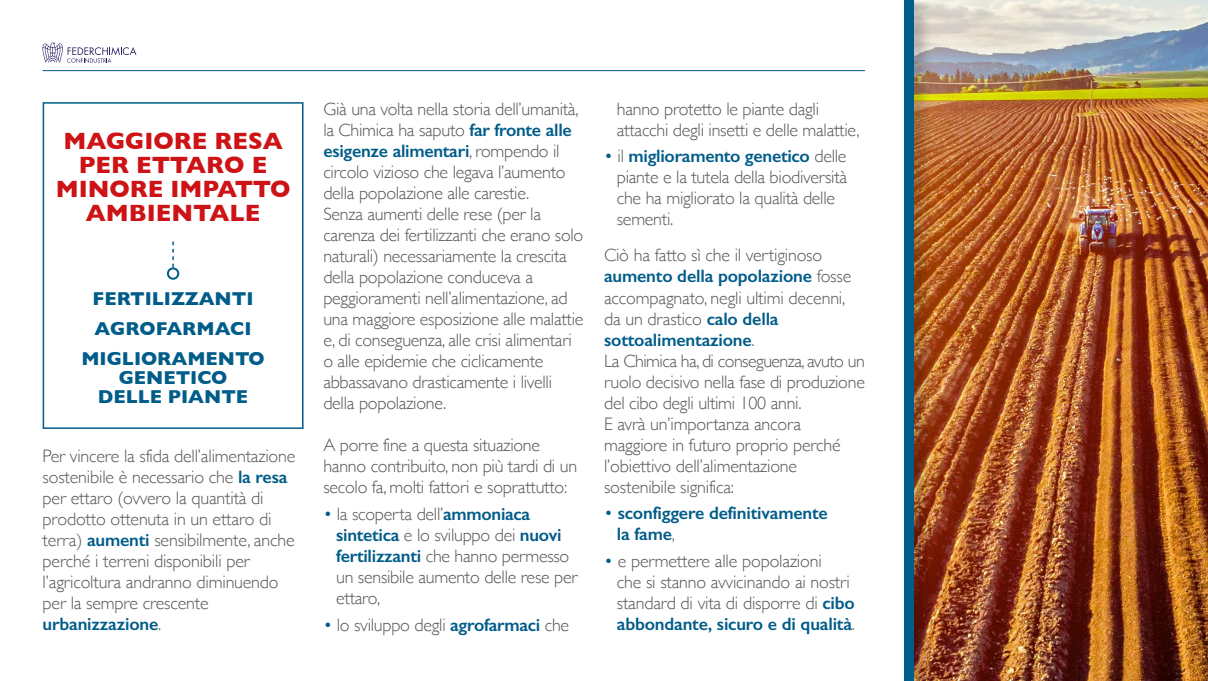
<style>
.page{position:relative;width:1208px;height:681px;background:#fff}
.page>*{position:absolute;margin:0;border:0;box-sizing:border-box;transform-origin:0 0}
.t1{font:700 24px "Gill Sans";color:#cd1316}
.t2{font:700 19px/30px "Gill Sans";color:#005c89;text-align:center}
.t3{font:300 18px/21px "Gill Sans";letter-spacing:-.015em;color:#565656}
.t4{font:600 18px/21px "Gill Sans";letter-spacing:-.01em;color:#005c89}
.s1{font-weight:600;color:#005c89}
.s2{color:#005c89}
.s3{font-weight:300}
.s4{font-weight:300;color:#565656}
</style>
<div class="page">
<hr style="left:43px;top:70px;width:822px;height:1px;background:#005c89">
<svg style="left:42px;top:42px;width:94px;height:21px"></svg>
<img style="left:933px;top:0;width:275px;height:680px">
<div style="left:43px;top:102px;width:260px;height:327px;border:2px solid #005c89"></div>
<svg style="left:172px;top:241px;width:2px;height:26px"></svg>
<div style="left:167px;top:267px;width:12px;height:12px;border:2px solid #005c89;border-radius:50%"></div>
<div style="left:899px;top:0;width:34px;height:680px;background:#000;opacity:.3"></div>
<div style="left:904px;top:0;width:10px;height:680px;background:#005c89"></div>
<h1 class="t1" style="left:63px;top:122px;width:19px">MAGGIORE</h1>
<h1 class="t1" style="left:214px;top:122px;width:18px">RESA</h1>
<h1 class="t1" style="left:79px;top:146px;width:18px">PER</h1>
<h1 class="t1" style="left:136px;top:146px;width:19px">ETTARO</h1>
<h1 class="t1" style="left:252px;top:146px;width:14px">E</h1>
<h1 class="t1" style="left:56px;top:170px;width:19px">MINORE</h1>
<h1 class="t1" style="left:170px;top:170px;width:18px">IMPATTO</h1>
<h1 class="t1" style="left:86px;top:194px;width:19px">AMBIENTALE</h1>
<p class="t2" style="left:81px;top:282px;width:185px">FERTILIZZANTI<br>AGROFARMAC I<br>M IGLIORAMENTO</p>
<p class="t2" style="left:98px;top:367px;width:152px;line-height:19px">GENETICO<br>DELLE PIANTE</p>
<p class="t3" style="left:43px;top:444px;width:254px">Per vincere la sfida dell’alimentazione sostenibile è necessario che <span class="s1">la resa </span>per ettaro (ovvero la quantità di prodotto ottenuta in un ettaro di terra) <span class="s1">aumenti</span> sensibilmente, anche perché i terreni disponibili per l’agricoltura andranno diminuendo per la sempre crescente <span class="s1">urbanizzazione</span>.</p>
<p class="t3" style="left:323px;top:97px;width:262px">Già una volta nella storia dell’umanità, la Chimica ha saputo <span class="s1">far fronte alle esigenze alimentari</span>, rompendo il circolo vizioso che legava l’aumento della popolazione alle carestie.<br>Senza aumenti delle rese (per la carenza dei fertilizzanti che erano solo naturali) necessariamente la crescita della popolazione conduceva a peggioramenti nell’alimentazione, ad una maggiore esposizione alle malattie e, di conseguenza, alle crisi alimentari o alle epidemie che ciclicamente abbassavano drasticamente i livelli della popolazione.</p>
<p class="t3" style="left:323px;top:433px;width:255px">A porre fine a questa situazione hanno contribuito, non più tardi di un secolo fa, molti fattori e soprattutto:</p>
<p class="t3" style="left:336px;top:502px;width:243px;text-indent:-13px"><span class="s2">•</span> la scoperta dell’<span class="s1">ammoniaca sintetica</span> e lo sviluppo dei <span class="s1">nuovi fertilizzanti</span> che hanno permesso un sensibile aumento delle rese per ettaro,</p>
<p class="t3" style="left:323px;top:613px;width:247px"><span class="s2">•</span> lo sviluppo degli <span class="s1">agrofarmaci</span> che</p>
<p class="t3" style="left:617px;top:97px;width:244px">hanno protetto le piante dagli attacchi degli insetti e delle malattie,</p>
<p class="t3" style="left:617px;top:145px;width:232px;text-indent:-13px"><span class="s2">•</span> il <span class="s1">miglioramento genetico</span> delle piante e la tutela della biodiversità che ha migliorato la qualità delle sementi.</p>
<p class="t3" style="left:604px;top:244px;width:262px">Ciò ha fatto sì che il vertiginoso <span class="s1">aumento della popolazione</span> fosse accompagnato, negli ultimi decenni, da un drastico <span class="s1">calo della sottoalimentazione</span>.<br>La Chimica ha, di conseguenza, avuto un ruolo decisivo nella fase di produzione del cibo degli ultimi 100 anni.<br>E avrà un’importanza ancora maggiore in futuro proprio perché l’obiettivo dell’alimentazione sostenibile significa:</p>
<p class="t4" style="left:617px;top:502px;width:212px;text-indent:-13px"><span class="s3">•</span> sconfiggere definitivamente la fame<span class="s4">,</span></p>
<p class="t3" style="left:617px;top:549px;width:240px;text-indent:-13px"><span class="s2">•</span> e permettere alle popolazioni<br>che si stanno avvicinando ai nostri standard di vita di disporre di <span class="s1">cibo abbondante, sicuro e di qualità</span>.</p>
</div>
